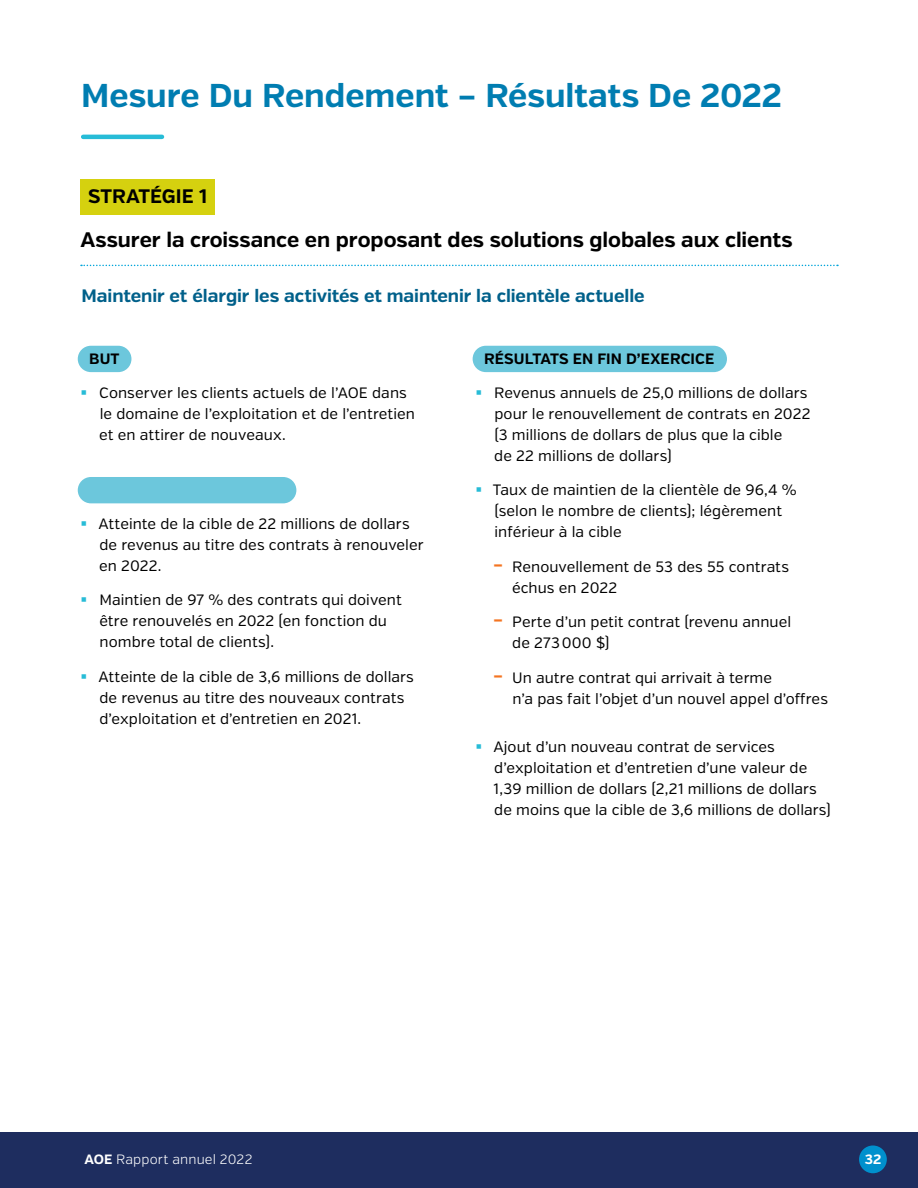
<style>
.page{position:relative;width:918px;height:1188px;background:#fff}
.page>*{position:absolute;margin:0;border:0;box-sizing:border-box;transform-origin:0 0}
.t1{font:700 33px "Verb";color:#007db1}
.t2{font:700 21px "Verb";color:#000}
.t3{font:700 19.5px "Verb";letter-spacing:-.005em;color:#000}
.t4{font:700 18px "Verb";color:#00608a}
.t5{font:15px/21px "Verb";letter-spacing:.005em;color:#000}
.t6{font:700 15px "Verb";letter-spacing:.005em;color:#000}
.t7{font:300 13.5px "Verb";letter-spacing:.01em;color:#fff}
.t8{font:700 13.5px "Verb";color:#fff}
.s1{font-size:30px;color:#f47421}
.s2{font-weight:700}
</style>
<div class="page">
<div style="left:0;top:1132px;width:918px;height:56px;background:#1e2d5f"></div>
<div style="left:859px;top:1145px;width:28px;height:28px;background:#0090cd;border-radius:50%"></div>
<svg style="left:81px;top:265px;width:757px;height:1px"></svg>
<div style="left:80px;top:179px;width:135px;height:36px;background:#d5d10f"></div>
<hr style="left:83px;top:135px;width:79px;height:4px;background:#27bcd7">
<div style="left:78px;top:346px;width:53px;height:26px;background:#6cc7dc;border-radius:13px"></div>
<div style="left:78px;top:477px;width:218px;height:26px;background:#6cc7dc;border-radius:13px"></div>
<div style="left:473px;top:346px;width:254px;height:26px;background:#6cc7dc;border-radius:13px"></div>
<h1 class="t1" style="left:81px;top:76px;width:702px">Mesure Du Rendement – Résultats De 2022</h1>
<h3 class="t3" style="left:88px;top:185px;width:121px">STRATÉGIE 1</h3>
<h2 class="t2" style="left:80px;top:227px;width:714px">Assurer la croissance en proposant des solutions globales aux clients</h2>
<p class="t4" style="left:81px;top:284px;width:565px">Maintenir et élargir les activités et maintenir la clientèle actuelle</p>
<p class="t6" style="left:89px;top:350px;width:32px">BUT</p>
<p class="t5" style="left:99px;top:382px;width:317px">Conserver les clients actuels de l’AOE dans le domaine de l’exploitation et de l’entretien et en attirer de nouveaux.</p>
<p class="t5" style="left:98px;top:513px;width:327px">Atteinte de la cible de 22 millions de dollars de revenus au titre des contrats à renouveler en 2022.</p>
<p class="t5" style="left:99px;top:590px;width:304px">Maintien de 97 % des contrats qui doivent être renouvelés en 2022 (en fonction du nombre total de clients).</p>
<p class="t5" style="left:98px;top:666px;width:317px">Atteinte de la cible de 3,6 millions de dollars de revenus au titre des nouveaux contrats d’exploitation et d’entretien en 2021.</p>
<p class="t6" style="left:484px;top:350px;width:232px">RÉSULTATS EN FIN D’EXERCICE</p>
<p class="t5" style="left:494px;top:382px;width:318px">Revenus annuels de 25,0 millions de dollars pour le renouvellement de contrats en 2022 (3 millions de dollars de plus que la cible<br>de 22 millions de dollars)</p>
<p class="t5" style="left:493px;top:480px;width:305px">Taux de maintien de la clientèle de 96,4 % (selon le nombre de clients); légèrement inférieur à la cible</p>
<p class="t5" style="left:512px;top:556px;width:279px;text-indent:-19px"><span class="s1">—</span> Renouvellement de 53 des 55 contrats échus en 2022</p>
<p class="t5" style="left:512px;top:612px;width:280px;text-indent:-19px"><span class="s1">—</span> Perte d’un petit contrat (revenu annuel de 273000 $)</p>
<p class="t5" style="left:512px;top:667px;width:317px;text-indent:-19px"><span class="s1">—</span> Un autre contrat qui arrivait à terme<br>n’a pas fait l’objet d’un nouvel appel d’ofres</p>
<p class="t5" style="left:493px;top:736px;width:339px">Ajout d’un nouveau contrat de services d’exploitation et d’entretien d’une valeur de 1,39 million de dollars (2,21 millions de dollars de moins que la cible de 3,6 millions de dollars)</p>
<p class="t7" style="left:84px;top:1151px;width:170px"><span class="s2">AOE</span> Rapport annuel 2022</p>
<p class="t8" style="left:865px;top:1151px;width:18px">32</p>
</div>
